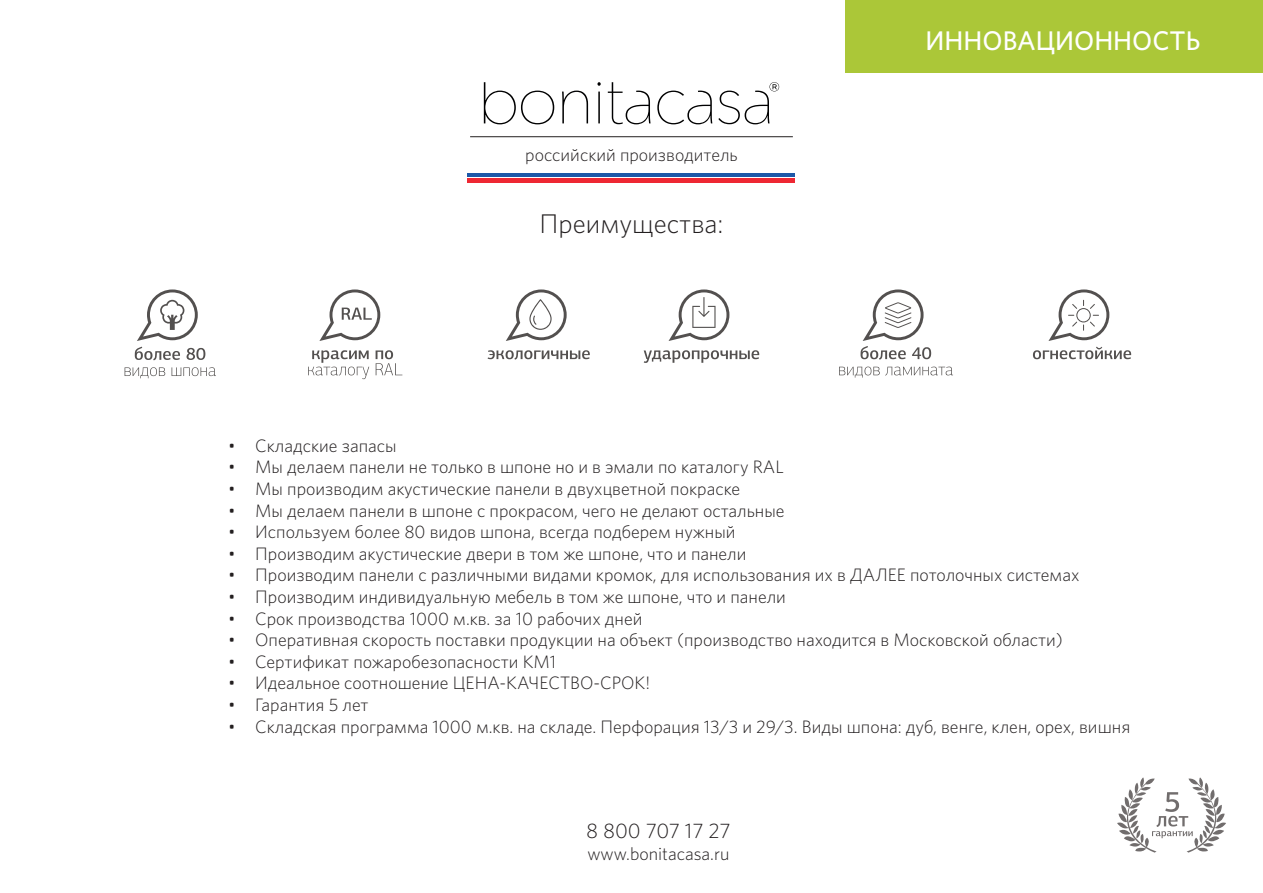
<style>
.page{position:relative;width:1263px;height:893px;background:#fff}
.page>*{position:absolute;margin:0;border:0;box-sizing:border-box;transform-origin:0 0}
.t1{font:500 27px "Whitney";color:#fff}
.t2{font:300 27px "Whitney";color:#231f20}
.t3{font:300 21px "Whitney";letter-spacing:-.005em;color:#231f20}
.t4{font:300 18px "Whitney";color:#231f20}
</style>
<div class="page">
<svg style="left:135px;top:347px;width:45px;height:13px"></svg>
<svg style="left:187px;top:348px;width:18px;height:12px"></svg>
<svg style="left:125px;top:367px;width:40px;height:11px"></svg>
<svg style="left:172px;top:367px;width:44px;height:9px"></svg>
<svg style="left:137px;top:289px;width:61px;height:52px"></svg>
<svg style="left:839px;top:367px;width:114px;height:11px"></svg>
<svg style="left:860px;top:289px;width:71px;height:71px"></svg>
<svg style="left:308px;top:350px;width:61px;height:29px"></svg>
<svg style="left:376px;top:350px;width:26px;height:25px"></svg>
<svg style="left:319px;top:289px;width:61px;height:52px"></svg>
<svg style="left:488px;top:350px;width:102px;height:10px"></svg>
<svg style="left:506px;top:289px;width:61px;height:52px"></svg>
<svg style="left:644px;top:350px;width:115px;height:13px"></svg>
<svg style="left:668px;top:289px;width:61px;height:52px"></svg>
<svg style="left:1048px;top:289px;width:61px;height:52px"></svg>
<svg style="left:1033px;top:347px;width:98px;height:12px"></svg>
<svg style="left:1117px;top:777px;width:109px;height:76px"></svg>
<div style="left:845px;top:0;width:418px;height:73px;background:#abc738"></div>
<svg style="left:484px;top:82px;width:70px;height:42px"></svg>
<svg style="left:562px;top:91px;width:26px;height:32px"></svg>
<svg style="left:597px;top:82px;width:4px;height:41px"></svg>
<svg style="left:657px;top:91px;width:55px;height:33px"></svg>
<svg style="left:608px;top:82px;width:42px;height:42px"></svg>
<svg style="left:718px;top:82px;width:61px;height:42px"></svg>
<hr style="left:470px;top:136px;width:323px;height:1px;background:#231f20">
<hr style="left:467px;top:173px;width:328px;height:4px;background:#1d58a8">
<div style="left:467px;top:178px;width:328px;height:5px;background:#ee2833"></div>
<p class="t4" style="left:525px;top:142px;width:214px">российский производитель</p>
<h1 class="t2" style="left:539px;top:206px;width:185px">Преимущества:</h1>
<h1 class="t1" style="left:926px;top:23px;width:276px">ИННОВАЦИОННОСТЬ</h1>
<p class="t4" style="left:228px;top:434px;width:170px">• Складские запасы</p>
<p class="t4" style="left:228px;top:455px;width:557px">• Мы делаем панели не только в шпоне но и в эмали по каталогу RAL</p>
<p class="t4" style="left:228px;top:477px;width:514px">• Мы производим акустические панели в двухцветной покраске</p>
<p class="t4" style="left:228px;top:498px;width:558px">• Мы делаем панели в шпоне с прокрасом, чего не делают остальные</p>
<p class="t4" style="left:228px;top:520px;width:509px">• Используем более 80 видов шпона, всегда подберем нужный</p>
<p class="t4" style="left:228px;top:542px;width:520px">• Производим акустические двери в том же шпоне, что и панели</p>
<p class="t4" style="left:228px;top:563px;width:853px">• Производим панели с различными видами кромок, для использования их в ДАЛЕЕ потолочных системах</p>
<p class="t4" style="left:228px;top:585px;width:559px">• Производим индивидуальную мебель в том же шпоне, что и панели</p>
<p class="t4" style="left:228px;top:606px;width:416px">• Срок производства 1000 м.кв. за 10 рабочих дней</p>
<p class="t4" style="left:228px;top:628px;width:836px">• Оперативная скорость поставки продукции на объект (производство находится в Московской области)</p>
<p class="t4" style="left:228px;top:650px;width:330px">• Сертификат пожаробезопасности КМ1</p>
<p class="t4" style="left:228px;top:671px;width:423px">• Идеальное соотношение ЦЕНА-КАЧЕСТВО-СРОК!</p>
<p class="t4" style="left:228px;top:693px;width:142px">• Гарантия 5 лет</p>
<p class="t4" style="left:228px;top:714px;width:903px">• Складская программа 1000 м.кв. на складе. Перфорация 13/3 и 29/3. Виды шпона: дуб, венге, клен, орех, вишня</p>
<p class="t3" style="left:586px;top:817px;width:146px">8 800 707 17 27</p>
<p class="t4" style="left:587px;top:841px;width:144px">www.bonitacasa.ru</p>
</div>
